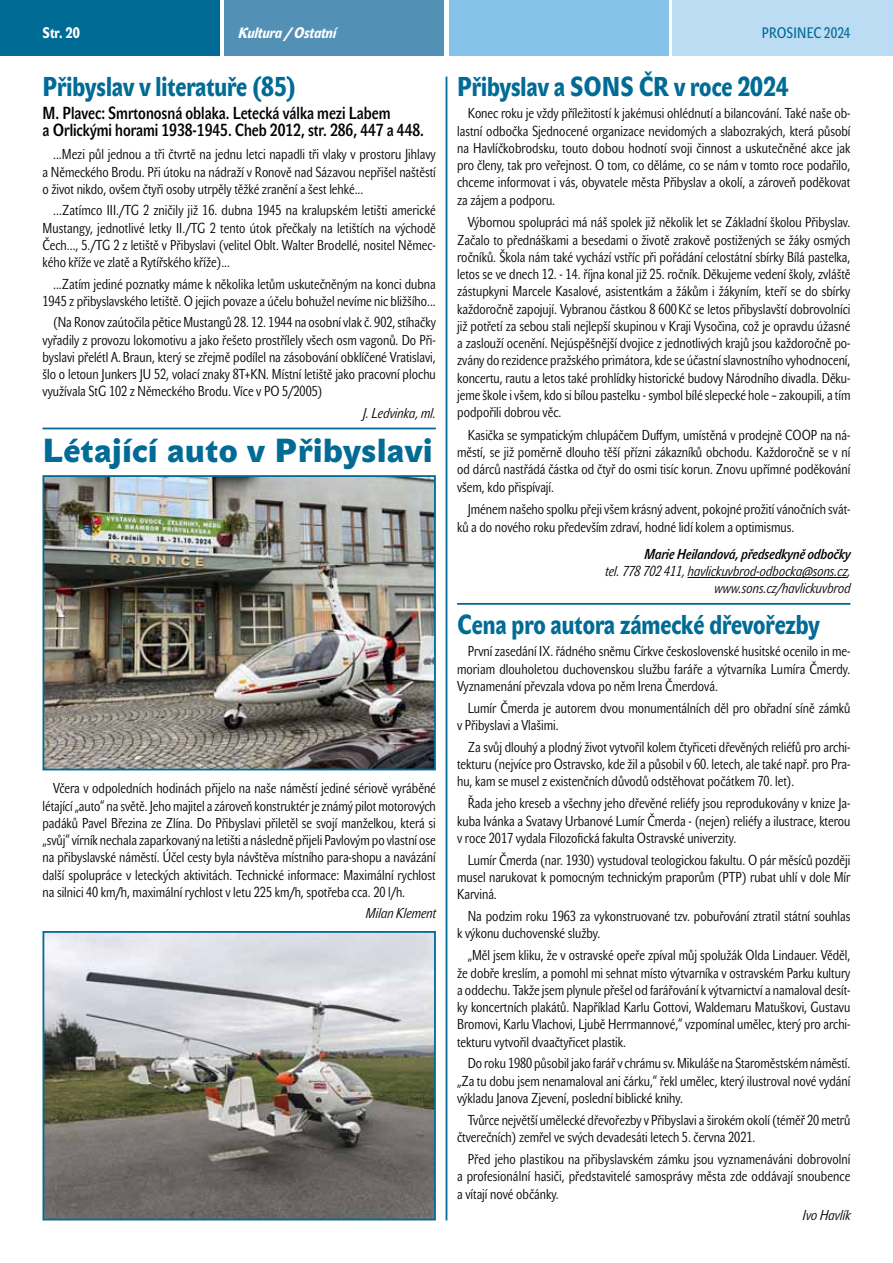
<style>
.page{position:relative;width:893px;height:1263px;background:#fff}
.page>*{position:absolute;margin:0;border:0;box-sizing:border-box;transform-origin:0 0}
.t1{font:33px "John Sans Black Pro";letter-spacing:.02em;color:#006b95}
.t2{font:700 27px "John Sans Cond Med Pro";color:#006b95}
.t3{font:700 17.25px/17.2px "John Sans Cond Lite Pro";color:#000}
.t4{font:italic 700 15px "John Sans Cond Med Pro";letter-spacing:.005em;color:#fff}
.t5{font:15px "John Sans Cond Text Pro";letter-spacing:.005em;color:#006b95}
.t6{font:700 15px "John Sans Cond Med Pro";color:#fff}
.t7{font:14.25px/17.2px "John Sans Cond Lite Pro";color:#000;text-align:justify}
.t8{font:italic 14.25px/17.2px "John Sans Cond Lite Pro";color:#000;text-align:right}
.t9{font:italic 700 14.25px "John Sans Cond Lite Pro";color:#000}
</style>
<div class="page">
<div style="left:0;top:0;width:219px;height:55px;background:#006b95"></div>
<div style="left:225px;top:0;width:219px;height:55px;background:#5390b5"></div>
<div style="left:449px;top:0;width:219px;height:55px;background:#85c3e8"></div>
<div style="left:672px;top:0;width:221px;height:55px;background:#bbdcf3"></div>
<img style="left:46px;top:478px;width:387px;height:289px">
<div style="left:43px;top:475px;width:393px;height:295px;border:2px solid #006b95"></div>
<img style="left:46px;top:934px;width:387px;height:283px">
<div style="left:43px;top:931px;width:393px;height:289px;border:2px solid #006b95"></div>
<hr style="left:687px;top:577px;width:160px;height:1px;background:#000">
<hr style="left:446px;top:77px;width:1px;height:1143px;background:#006b95">
<hr style="left:43px;top:428px;width:393px;height:1px;background:#006b95">
<hr style="left:457px;top:603px;width:393px;height:2px;background:#006b95">
<p class="t6" style="left:43px;top:27px;width:39px">Str. 20</p>
<p class="t4" style="left:238px;top:28px;width:99px">Kultura / Ostatní</p>
<p class="t5" style="left:762px;top:27px;width:90px">PROSINEC 2024</p>
<h2 class="t2" style="left:43px;top:76px;width:255px">Přibyslav v literatuře (85)</h2>
<p class="t3" style="left:43px;top:106px;width:383px">M. Plavec: Smrtonosná oblaka. Letecká válka mezi Labem<br>a Orlickými horami 1938-1945. Cheb 2012, str. 286, 447 a 448.</p>
<p class="t7" style="left:43px;top:147px;width:395px;text-indent:11px">...Mezi půl jednou a tři čtvrtě na jednu letci napadli tři vlaky v prostoru Jihlavy a Německého Brodu. Při útoku na nádraží v Ronově nad Sázavou nepřišel naštěstí o život nikdo, ovšem čtyři osoby utrpěly těžké zranění a šest lehké...</p>
<p class="t7" style="left:43px;top:203px;width:395px;text-indent:11px">...Zatímco III./TG 2 zničily již 16. dubna 1945 na kralupském letišti americké Mustangy, jednotlivé letky II./TG 2 tento útok přečkaly na letištích na východě Čech..., 5./TG 2 z letiště v Přibyslavi (velitel Oblt. Walter Brodellé, nositel Němec&shy;kého kříže ve zlatě a Rytířského kříže)...</p>
<p class="t7" style="left:43px;top:276px;width:395px;text-align:right">...Zatím jediné poznatky máme k několika letům uskutečněným na konci dubna<br>1945 z přibyslavského letiště. O jejich povaze a účelu bohužel nevíme nic bližšího...</p>
<p class="t7" style="left:43px;top:315px;width:395px;text-indent:11px">(Na Ronov zaútočila pětice Mustangů 28. 12. 1944 na osobní vlak č. 902, stíhačky vyřadily z provozu lokomotivu a jako řešeto prostřílely všech osm vagonů. Do Při&shy;byslavi přelétl A. Braun, který se zřejmě podílel na zásobování obklíčené Vratislavi, šlo o letoun Junkers JU 52, volací znaky 8T+KN. Místní letiště jako pracovní plochu využívala StG 102 z Německého Brodu. Více v PO 5/2005)</p>
<p class="t8" style="left:363px;top:406px;width:74px">J. Ledvinka, ml.</p>
<h1 class="t1" style="left:43px;top:438px;width:391px">Létající auto v Přibyslavi</h1>
<p class="t7" style="left:43px;top:781px;width:395px;text-indent:11px">Včera v odpoledních hodinách přijelo na naše náměstí jediné sériově vyráběné létající „auto“ na světě. Jeho majitel a zároveň konstruktér je známý pilot motorových padáků Pavel Březina ze Zlína. Do Přibyslavi přiletěl se svojí manželkou, která si „svůj“ vírník nechala zaparkovaný na letišti a následně přijeli Pavlovým po vlastní ose na přibyslavské náměstí. Účel cesty byla návštěva místního para-shopu a navázání další spolupráce v leteckých aktivitách. Technické informace: Maximální rychlost na silnici 40 km/h, maximální rychlost v letu 225 km/h, spotřeba cca. 20 l/h.</p>
<p class="t8" style="left:366px;top:906px;width:72px">Milan Klement</p>
<h2 class="t2" style="left:457px;top:76px;width:333px">Přibyslav a SONS ČR v roce 2024</h2>
<p class="t7" style="left:457px;top:106px;width:395px;text-indent:11px">Konec roku je vždy příležitostí k jakémusi ohlédnutí a bilancování. Také naše ob&shy;lastní odbočka Sjednocené organizace nevidomých a slabozrakých, která působí na Havlíčkobrodsku, touto dobou hodnotí svoji činnost a uskutečněné akce jak pro členy, tak pro veřejnost. O tom, co děláme, co se nám v tomto roce podařilo, chceme informovat i vás, obyvatele města Přibyslav a okolí, a zároveň poděkovat za zájem a podporu.</p>
<p class="t7" style="left:457px;top:215px;width:395px;text-indent:11px">Výbornou spolupráci má náš spolek již několik let se Základní školou Přibyslav.<br>Začalo to přednáškami a besedami o životě zrakově postižených se žáky osmých ročníků. Škola nám také vychází vstříc při pořádání celostátní sbírky Bílá pastelka, letos se ve dnech 12. - 14. října konal již 25. ročník. Děkujeme vedení školy, zvláště zástupkyni Marcele Kasalové, asistentkám a žákům i žákyním, kteří se do sbírky každoročně zapojují. Vybranou částkou 8 600 Kč se letos přibyslavští dobrovolníci již potřetí za sebou stali nejlepší skupinou v Kraji Vysočina, což je opravdu úžasné a zaslouží ocenění. Nejúspěšnější dvojice z jednotlivých krajů jsou každoročně po&shy;zvány do rezidence pražského primátora, kde se účastní slavnostního vyhodnocení, koncertu, rautu a letos také prohlídky historické budovy Národního divadla. Děku&shy;jeme škole i všem, kdo si bílou pastelku - symbol bílé slepecké hole – zakoupili, a tím podpořili dobrou věc.</p>
<p class="t7" style="left:457px;top:427px;width:395px;text-indent:11px">Kasička se sympatickým chlupáčem Duffym, umístěná v prodejně COOP na ná&shy;městí, se již poměrně dlouho těší přízni zákazníků obchodu. Každoročně se v ní od dárců nastřádá částka od čtyř do osmi tisíc korun. Znovu upřímné poděkování všem, kdo přispívají.</p>
<p class="t7" style="left:457px;top:502px;width:395px;text-indent:11px">Jménem našeho spolku přeji všem krásný advent, pokojné prožití vánočních svát&shy;ků a do nového roku především zdraví, hodné lidí kolem a optimismus.</p>
<p class="t9" style="left:644px;top:549px;width:208px">Marie Heilandová, předsedkyně odbočky</p>
<p class="t8" style="left:605px;top:564px;width:247px">tel. 778 702 411, havlickuvbrod-odbocka@sons.cz, www.sons.cz/havlickuvbrod</p>
<h2 class="t2" style="left:457px;top:614px;width:364px">Cena pro autora zámecké dřevořezby</h2>
<p class="t7" style="left:457px;top:644px;width:395px;text-indent:11px">První zasedání IX. řádného sněmu Církve československé husitské ocenilo in me&shy;moriam dlouholetou duchovenskou službu faráře a výtvarníka Lumíra Čmerdy.<br>Vyznamenání převzala vdova po něm Irena Čmerdová.</p>
<p class="t7" style="left:457px;top:700px;width:395px;text-indent:11px">Lumír Čmerda je autorem dvou monumentálních děl pro obřadní síně zámků v Přibyslavi a Vlašimi.</p>
<p class="t7" style="left:457px;top:739px;width:395px;text-indent:11px">Za svůj dlouhý a plodný život vytvořil kolem čtyřiceti dřevěných reliéfů pro archi&shy;tekturu (nejvíce pro Ostravsko, kde žil a působil v 60. letech, ale také např. pro Pra&shy;hu, kam se musel z existenčních důvodů odstěhovat počátkem 70. let).</p>
<p class="t7" style="left:457px;top:796px;width:395px;text-indent:11px">Řada jeho kreseb a všechny jeho dřevěné reliéfy jsou reprodukovány v knize Ja&shy;kuba Ivánka a Svatavy Urbanové Lumír Čmerda - (nejen) reliéfy a ilustrace, kterou v roce 2017 vydala Filozofická fakulta Ostravské univerzity.</p>
<p class="t7" style="left:457px;top:852px;width:395px;text-indent:11px">Lumír Čmerda (nar. 1930) vystudoval teologickou fakultu. O pár měsíců později musel narukovat k pomocným technickým praporům (PTP) rubat uhlí v dole Mír Karviná.</p>
<p class="t7" style="left:457px;top:909px;width:395px;text-indent:11px">Na podzim roku 1963 za vykonstruované tzv. pobuřování ztratil státní souhlas k výkonu duchovenské služby.</p>
<p class="t7" style="left:457px;top:948px;width:395px;text-indent:11px">„Měl jsem kliku, že v ostravské opeře zpíval můj spolužák Olda Lindauer. Věděl, že dobře kreslím, a pomohl mi sehnat místo výtvarníka v ostravském Parku kultury a oddechu. Takže jsem plynule přešel od farářování k výtvarnictví a namaloval desít&shy;ky koncertních plakátů. Například Karlu Gottovi, Waldemaru Matuškovi, Gustavu Bromovi, Karlu Vlachovi, Ljubě Herrmannové,“ vzpomínal umělec, který pro archi&shy;tekturu vytvořil dvaačtyřicet plastik.</p>
<p class="t7" style="left:457px;top:1056px;width:395px;text-indent:11px">Do roku 1980 působil jako farář v chrámu sv. Mikuláše na Staroměstském náměstí. „Za tu dobu jsem nenamaloval ani čárku,“ řekl umělec, který ilustroval nové vydání výkladu Janova Zjevení, poslední biblické knihy.</p>
<p class="t7" style="left:457px;top:1112px;width:395px;text-indent:11px">Tvůrce největší umělecké dřevořezby v Přibyslavi a širokém okolí (téměř 20 metrů čtverečních) zemřel ve svých devadesáti letech 5. června 2021.</p>
<p class="t7" style="left:457px;top:1151px;width:395px;text-indent:11px">Před jeho plastikou na přibyslavském zámku jsou vyznamenáváni dobrovolní a profesionální hasiči, představitelé samosprávy města zde oddávají snoubence a vítají nové občánky.</p>
<p class="t8" style="left:803px;top:1208px;width:49px">Ivo Havlík</p>
</div>
